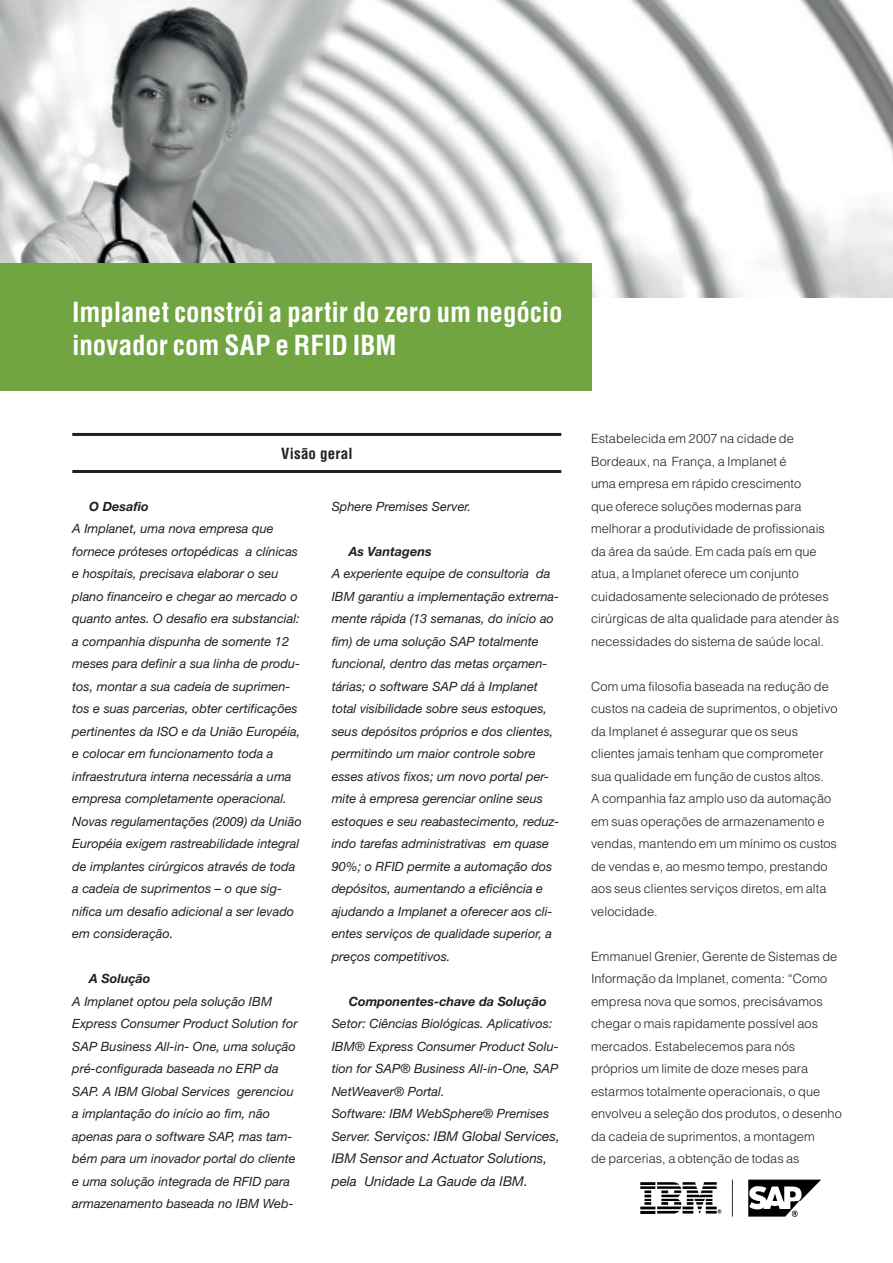
<style>
.page{position:relative;width:893px;height:1263px;background:#fff}
.page>*{position:absolute;margin:0;border:0;box-sizing:border-box;transform-origin:0 0}
.CS_Headline{font:700 condensed 27px/33px "Helvetica";color:#fff}
.CS_Highlight_heading{font:700 condensed 15px "Helvetica";letter-spacing:.01em;color:#231f20}
.overview_subhead{font:italic 13.5px/22.5px "Helvetica";color:#231f20}
.overview_subhead-2{font:italic 12.75px/22.5px "Helvetica";color:#231f20}
.CS_Helvetica_text{font:300 12.75px/22.5px "Helvetica";letter-spacing:.005em;color:#231f20}
.overview_subhead-3{font:italic 700 12.75px "Helvetica";color:#231f20}
.s1{font-weight:700}
.s2{font-size:12.75px}
</style>
<div class="page">
<img style="left:641px;top:1179px;width:180px;height:37px">
<img style="left:0;top:0;width:893px;height:298px">
<div style="left:0;top:264px;width:591px;height:127px;background:#71a542"></div>
<hr style="left:72px;top:433px;width:489px;height:3px;background:#231f20">
<hr style="left:72px;top:470px;width:489px;height:3px;background:#231f20">
<p class="CS_Headline" style="left:72px;top:295px;width:492px">Implanet constrói a partir do zero um negócio inovador com SAP e RFID IBM</p>
<p class="CS_Highlight_heading" style="left:281px;top:444px;width:73px">Visão geral</p>
<p class="overview_subhead-2" style="left:332px;top:495px;width:141px">Sphere Premises Server.</p>
<p class="overview_subhead-3" style="left:349px;top:543px;width:85px">As Vantagens</p>
<p class="overview_subhead-2" style="left:332px;top:562px;width:229px">A experiente equipe de consultoria da IBM garantiu a implementação extrema&shy;mente rápida (13 semanas, do início ao fim) de uma solução SAP totalmente funcional, dentro das metas orçamen&shy;tárias; o software SAP dá à Implanet total visibilidade sobre seus estoques, seus depósitos próprios e dos clientes, permitindo um maior controle sobre esses ativos fixos; um novo portal per&shy;mite à empresa gerenciar online seus estoques e seu reabastecimento, reduz&shy;indo tarefas administrativas em quase 90%; o RFID permite a automação dos depósitos, aumentando a eficiência e ajudando a Implanet a oferecer aos cli&shy;entes serviços de qualidade superior, a preços competitivos.</p>
<p class="overview_subhead-2" style="left:332px;top:990px;width:229px;text-indent:17px"><span class="s1">Componentes-chave da Solução </span>Setor: Ciências Biológicas. Aplicativos:<br>IBM® Express Consumer Product Solu&shy;tion for SAP® Business All-in-One, SAP NetWeaver® Portal.</p>
<p class="overview_subhead-2" style="left:332px;top:1102px;width:219px">Software: IBM WebSphere® Premises</p>
<p class="overview_subhead" style="left:332px;top:1124px;width:230px"><span class="s2">Server.</span> Serviços: IBM Global Services,<br>IBM Sensor and Actuator Solutions, pela Unidade La Gaude da IBM.</p>
<p class="overview_subhead-3" style="left:89px;top:498px;width:61px">O Desafio</p>
<p class="overview_subhead-2" style="left:72px;top:517px;width:231px">A Implanet, uma nova empresa que fornece próteses ortopédicas a clínicas e hospitais, precisava elaborar o seu plano financeiro e chegar ao mercado o quanto antes. O desafio era substancial: a companhia dispunha de somente 12 meses para definir a sua linha de produ&shy;tos, montar a sua cadeia de suprimen&shy;tos e suas parcerias, obter certificações pertinentes da ISO e da União Européia, e colocar em funcionamento toda a infraestrutura interna necessária a uma empresa completamente operacional.<br>Novas regulamentações (2009) da União Européia exigem rastreabilidade integral de implantes cirúrgicos através de toda a cadeia de suprimentos – o que sig&shy;nifica um desafio adicional a ser levado em consideração.</p>
<p class="overview_subhead-3" style="left:89px;top:971px;width:63px">A Solução</p>
<p class="overview_subhead-2" style="left:72px;top:990px;width:227px">A Implanet optou pela solução IBM Express Consumer Product Solution for SAP Business All-in- One, uma solução pré-configurada baseada no ERP da SAP. A IBM Global Services gerenciou a implantação do início ao fim, não apenas para o software SAP, mas tam&shy;bém para um inovador portal do cliente e uma solução integrada de RFID para armazenamento baseada no IBM Web-</p>
<p class="CS_Helvetica_text" style="left:591px;top:427px;width:249px">Estabelecida em 2007 na cidade de Bordeaux, na França, a Implanet é<br>uma empresa em rápido crescimento<br>que oferece soluções modernas para melhorar a produtividade de profissionais da área da saúde. Em cada país em que atua, a Implanet oferece um conjunto cuidadosamente selecionado de próteses cirúrgicas de alta qualidade para atender às necessidades do sistema de saúde local.</p>
<p class="CS_Helvetica_text" style="left:591px;top:674px;width:248px">Com uma filosofia baseada na redução de custos na cadeia de suprimentos, o objetivo da Implanet é assegurar que os seus clientes jamais tenham que comprometer sua qualidade em função de custos altos.<br>A companhia faz amplo uso da automação em suas operações de armazenamento e vendas, mantendo em um mínimo os custos de vendas e, ao mesmo tempo, prestando aos seus clientes serviços diretos, em alta velocidade.</p>
<p class="CS_Helvetica_text" style="left:591px;top:944px;width:252px">Emmanuel Grenier, Gerente de Sistemas de Informação da Implanet, comenta: “Como empresa nova que somos, precisávamos chegar o mais rapidamente possível aos mercados. Estabelecemos para nós próprios um limite de doze meses para estarmos totalmente operacionais, o que envolveu a seleção dos produtos, o desenho da cadeia de suprimentos, a montagem<br>de parcerias, a obtenção de todas as</p>
</div>
